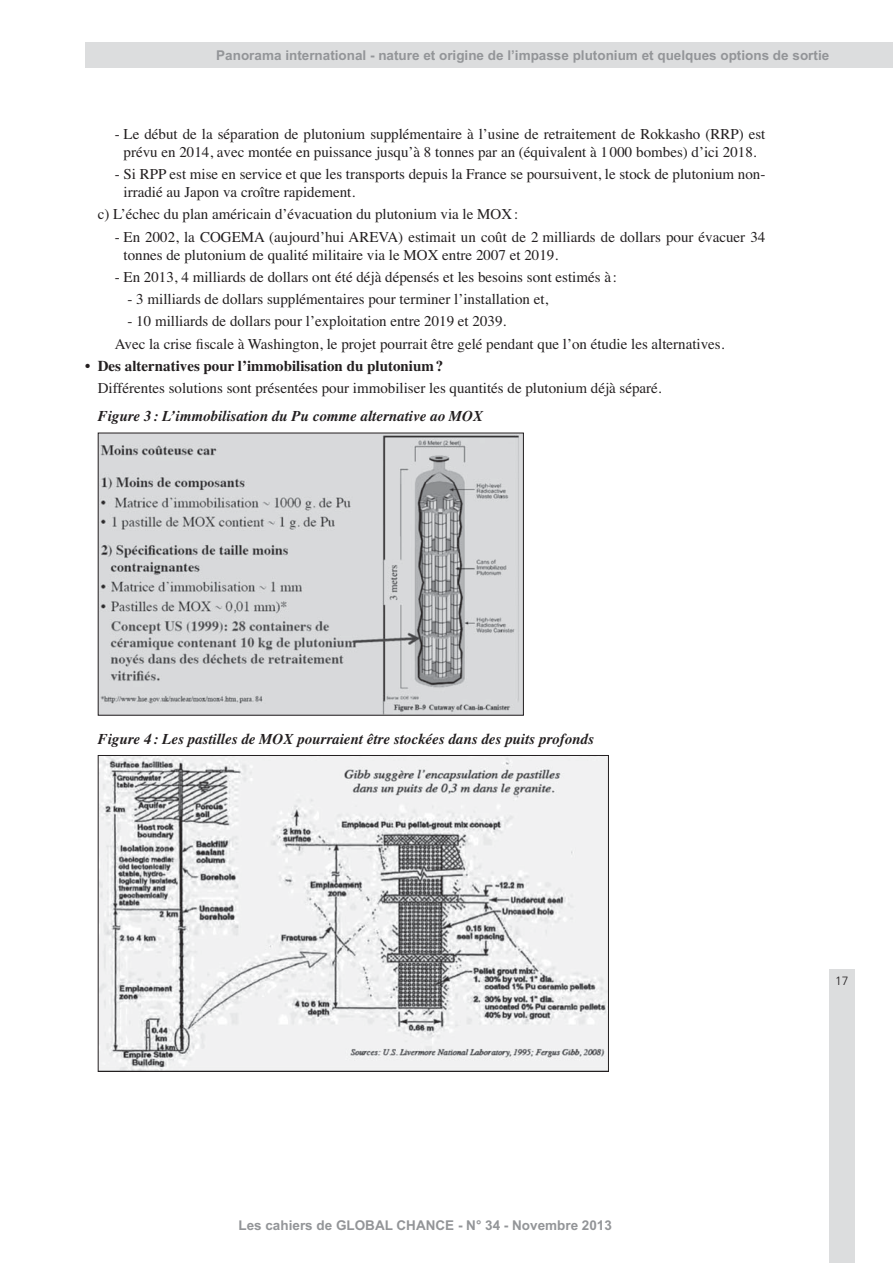
<style>
.page{position:relative;width:893px;height:1263px;background:#fff}
.page>*{position:absolute;margin:0;border:0;box-sizing:border-box;transform-origin:0 0}
.t1{font:15px/18px "Times";color:#231f20}
.t2{font:italic 700 15px "Times";color:#231f20}
.t3{font:700 15px "Times";color:#231f20}
.t4{font:700 13.5px "Arial";color:#939598}
.t5{font:300 12px "Frutiger";color:#231f20}
</style>
<div class="page">
<div style="left:829px;top:969px;width:26px;height:294px;background:#dcddde"></div>
<div style="left:85px;top:43px;width:808px;height:25px;background:#dcddde"></div>
<img style="left:100px;top:435px;width:422px;height:279px">
<div style="left:98px;top:433px;width:426px;height:283px;border:1px solid #231f20"></div>
<img style="left:100px;top:757px;width:507px;height:313px">
<div style="left:98px;top:755px;width:511px;height:317px;border:1px solid #231f20"></div>
<p class="t4" style="left:216px;top:48px;width:614px">Panorama international - nature et origine de l’impasse plutonium et quelques options de sortie</p>
<p class="t1" style="left:115px;top:126px;width:652px;text-align:center">- Le début de la séparation de plutonium supplémentaire à l’usine de retraitement de Rokkasho (RRP) est prévu en 2014, avec montée en puissance jusqu’à 8 tonnes par an (équivalent à 1 000 bombes) d’ici 2018.</p>
<p class="t1" style="left:124px;top:166px;width:643px;text-indent:-9px">- Si RPP est mise en service et que les transports depuis la France se poursuivent, le stock de plutonium non&shy;irradié au Japon va croître rapidement.</p>
<p class="t1" style="left:98px;top:207px;width:422px">c) L’échec du plan américain d’évacuation du plutonium via le MOX :</p>
<p class="t1" style="left:124px;top:229px;width:643px;text-indent:-9px">- En 2002, la COGEMA (aujourd’hui AREVA) estimait un coût de 2 milliards de dollars pour évacuer 34 tonnes de plutonium de qualité militaire via le MOX entre 2007 et 2019.</p>
<p class="t1" style="left:115px;top:269px;width:504px">- En 2013, 4 milliards de dollars ont été déjà dépensés et les besoins sont estimés à :</p>
<p class="t1" style="left:128px;top:291px;width:422px">- 3 milliards de dollars supplémentaires pour terminer l’installation et,</p>
<p class="t1" style="left:115px;top:312px;width:611px;line-height:22.2px;text-indent:13px">- 10 milliards de dollars pour l’exploitation entre 2019 et 2039.<br>Avec la crise fiscale à Washington, le projet pourrait être gelé pendant que l’on étudie les alternatives.</p>
<p class="t3" style="left:85px;top:360px;width:360px">• Des alternatives pour l’immobilisation du plutonium ?</p>
<p class="t1" style="left:98px;top:380px;width:565px">Différentes solutions sont présentées pour immobiliser les quantités de plutonium déjà séparé.</p>
<p class="t2" style="left:98px;top:411px;width:387px">Figure 3 : L’immobilisation du Pu comme alternative ao MOX</p>
<p class="t2" style="left:98px;top:733px;width:498px">Figure 4 : Les pastilles de MOX pourraient être stockées dans des puits profonds</p>
<p class="t4" style="left:238px;top:1218px;width:375px">Les cahiers de GLOBAL CHANCE - N° 34 - Novembre 2013</p>
<p class="t5" style="left:835px;top:976px;width:15px">17</p>
</div>
